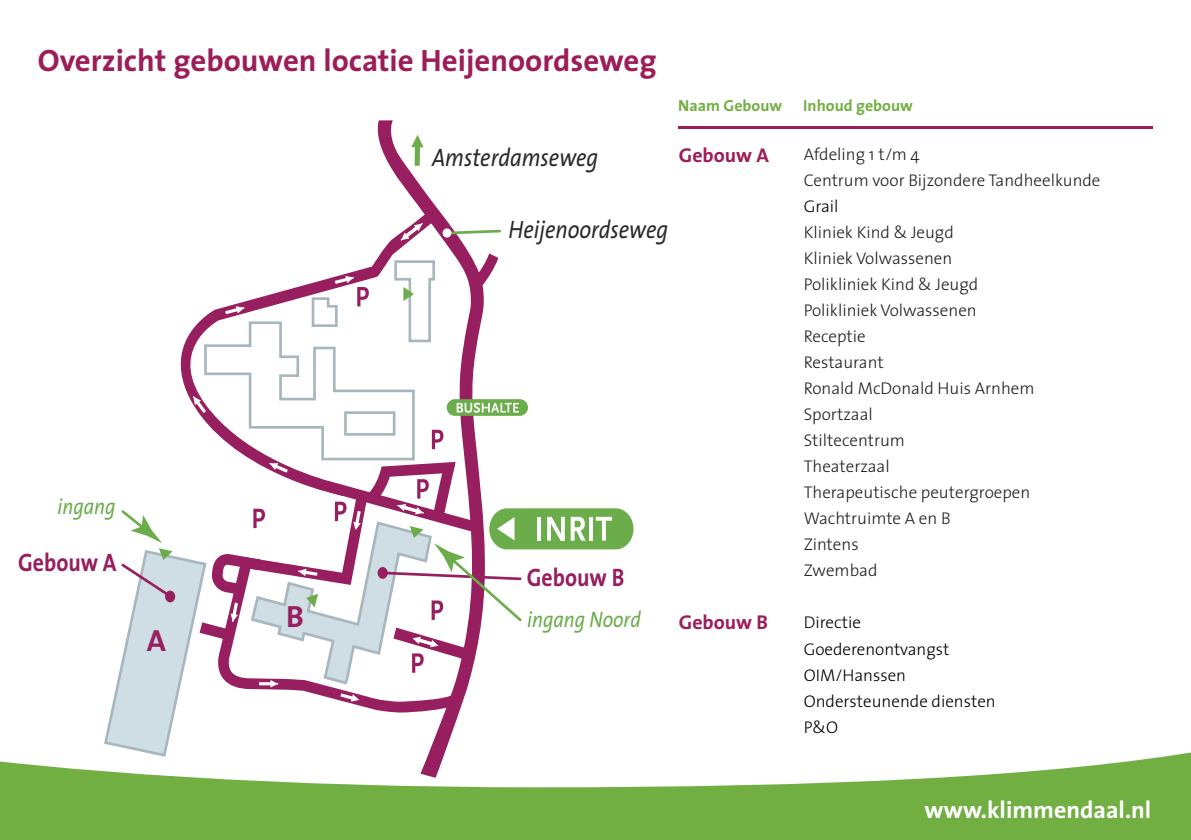
<style>
.page{position:relative;width:1191px;height:840px;background:#fff}
.page>*{position:absolute;margin:0;border:0;box-sizing:border-box;transform-origin:0 0}
.t1{font:700 31px "The Sans";color:#9c1d58}
.t2{font:30.6px "The Sans Bold Caps";color:#971e5f}
.t3{font:italic 25.2px "The Sans";color:#2a2b2d;scale:.86 1}
.t4{font:700 25.2px "The Sans";color:#971e5f;scale:.86 1}
.plat_rlinkslijnend{font:700 24px "The Sans";color:#fff}
.t5{font:italic 22.4px "The Sans";color:#6bad4b;scale:.86 1}
.KOP{font:700 20px "The Sans";color:#9c1d58}
.t6{font:300 17px "The Sans";color:#231f20}
.t7{font:300 17px "The Sans";color:#000}
.KOP-2{font:700 16px "The Sans";color:#72af43}
</style>
<div class="page">
<hr style="left:679px;top:126px;width:124px;height:3px;background:#9c1d58">
<hr style="left:803px;top:126px;width:349px;height:3px;background:#9c1d58">
<svg style="left:104px;top:120px;width:529px;height:628px"></svg>
<svg style="left:0;top:748px;width:1191px;height:91px;fill:#72af43"></svg>
<p class="t1" style="left:38px;top:34px;width:620px">Overzicht gebouwen locatie Heijenoordseweg</p>
<p class="KOP-2" style="left:678px;top:93px;width:105px">Naam Gebouw</p>
<p class="KOP-2" style="left:803px;top:93px;width:111px">Inhoud gebouw</p>
<p class="t5" style="left:58px;top:487px;width:69px">ingang</p>
<p class="t4" style="left:18px;top:541px;width:116px">Gebouw A</p>
<p class="t2" style="left:147px;top:614px;width:21px">A</p>
<p class="t2" style="left:286px;top:591px;width:19px">B</p>
<p class="t3" style="left:432px;top:136px;width:195px">Amsterdamseweg</p>
<p class="KOP" style="left:679px;top:138px;width:92px">Gebouw A</p>
<p class="t3" style="left:508px;top:209px;width:187px">Heijenoordseweg</p>
<p class="t4" style="left:527px;top:555px;width:115px">Gebouw B</p>
<p class="t5" style="left:527px;top:600px;width:134px">ingang Noord</p>
<p class="KOP" style="left:679px;top:604px;width:91px">Gebouw B</p>
<p class="t6" style="left:803px;top:140px;width:117px">Afdeling 1 t/m 4</p>
<p class="t6" style="left:803px;top:166px;width:298px">Centrum voor Bijzondere Tandheelkunde</p>
<p class="t7" style="left:803px;top:192px;width:36px">Grail</p>
<p class="t6" style="left:803px;top:218px;width:152px">Kliniek Kind &amp; Jeugd</p>
<p class="t6" style="left:803px;top:244px;width:150px">Kliniek Volwassenen</p>
<p class="t6" style="left:803px;top:270px;width:176px">Polikliniek Kind &amp; Jeugd</p>
<p class="t6" style="left:803px;top:296px;width:174px">Polikliniek Volwassenen</p>
<p class="t6" style="left:803px;top:322px;width:63px">Receptie</p>
<p class="t6" style="left:803px;top:348px;width:81px">Restaurant</p>
<p class="t6" style="left:803px;top:374px;width:232px">Ronald McDonald Huis Arnhem</p>
<p class="t6" style="left:803px;top:400px;width:71px">Sportzaal</p>
<p class="t6" style="left:803px;top:426px;width:103px">Stiltecentrum</p>
<p class="t6" style="left:803px;top:452px;width:87px">Theaterzaal</p>
<p class="t6" style="left:803px;top:478px;width:228px">Therapeutische peutergroepen</p>
<p class="t6" style="left:803px;top:504px;width:148px">Wachtruimte A en B</p>
<p class="t6" style="left:803px;top:530px;width:56px">Zintens</p>
<p class="t6" style="left:803px;top:556px;width:75px">Zwembad</p>
<p class="t7" style="left:803px;top:608px;width:59px">Directie</p>
<p class="t7" style="left:803px;top:634px;width:147px">Goederenontvangst</p>
<p class="t7" style="left:803px;top:660px;width:104px">OIM/Hanssen</p>
<p class="t7" style="left:803px;top:686px;width:193px">Ondersteunende diensten</p>
<p class="t7" style="left:803px;top:712px;width:36px">P&amp;O</p>
<p class="plat_rlinkslijnend" style="left:925px;top:786px;width:228px">www.klimmendaal.nl</p>
<p class="plat_rlinkslijnend" style="left:924px;top:789px;width:228px">www.klimmendaal.nl</p>
</div>
